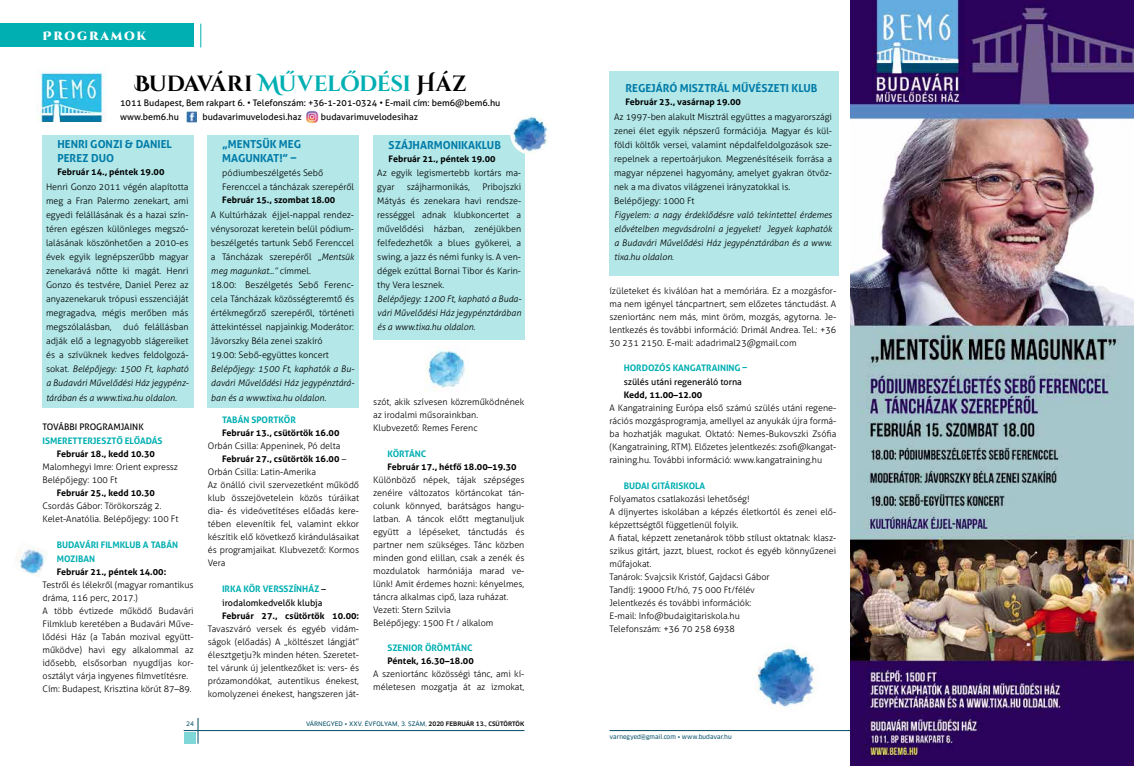
<style>
.page{position:relative;width:1134px;height:766px;background:#fff}
.page>*{position:absolute;margin:0;border:0;box-sizing:border-box;transform-origin:0 0}
.t1{font:700 22px "Cinzel Decorative";letter-spacing:-.015em;color:#000}
.t2{font:900 12px "Cinzel Decorative";letter-spacing:.145em;color:#fff}
.t3{font:700 11px/14px "Aller";color:#007ba8}
.t4{font:300 9px/13px "Aller";color:#000}
.t5{font:italic 300 9px/14px "Aller";color:#000;text-align:justify}
.t6{font:700 9px "Aller";color:#000}
.t7{font:9px/14px "Aller";color:#000}
.t8{font:700 9px/14px "Aller";color:#00afb2}
.t9{font:6px "Clan Pro News";color:#004d65}
.s1{color:#00afb2}
.s2{font-style:normal}
.s3{font-style:italic}
.s4{font-weight:300}
.s5{font-weight:700;color:#00afb2}
.s6{font-family:"Clan Pro";font-weight:500;color:#000}
</style>
<div class="page">
<svg style="left:200px;top:24px;width:1px;height:23px"></svg>
<div style="left:0;top:24px;width:194px;height:23px;background:#00afb2"></div>
<svg style="left:198px;top:718px;width:1px;height:25px"></svg>
<hr style="left:184px;top:730px;width:340px;height:1px;background:#004d65">
<div style="left:185px;top:732px;width:11px;height:11px;background:#80d7d8"></div>
<hr style="left:609px;top:730px;width:338px;height:1px;background:#004d65">
<img style="left:37px;top:71px;width:68px;height:50px">
<svg style="left:186px;top:111px;width:11px;height:11px"></svg>
<img style="left:306px;top:110px;width:12px;height:13px">
<img style="left:17px;top:546px;width:31px;height:31px">
<img style="left:850px;top:0;width:284px;height:765px">
<div style="left:43px;top:135px;width:151px;height:272px;background:#b3e7e8"></div>
<div style="left:208px;top:135px;width:151px;height:272px;background:#b3e7e8"></div>
<div style="left:373px;top:135px;width:152px;height:204px;background:#b3e7e8"></div>
<img style="left:753px;top:643px;width:67px;height:68px;border-radius:34px">
<img style="left:510px;top:113px;width:40px;height:41px;border-radius:20px">
<div style="left:609px;top:71px;width:230px;height:204px;background:#b3e7e8"></div>
<img style="left:425px;top:348px;width:40px;height:43px">
<h2 class="t2" style="left:43px;top:28px;width:105px">PROGRAMOK</h2>
<h1 class="t1" style="left:134px;top:70px;width:334px">Budavári <span class="s1">Művelődési</span> Ház</h1>
<p class="t7" style="left:120px;top:96px;width:382px">1011 Budapest, Bem rakpart 6. • Telefonszám: +36-1-201-0324 • E-mail cím: bem6@bem6.hu www.bem6.hu</p>
<p class="t7" style="left:202px;top:110px;width:101px">budavarimuvelodesi.haz</p>
<p class="t7" style="left:321px;top:110px;width:99px">budavarimuvelodesihaz</p>
<p class="t3" style="left:57px;top:137px;width:116px">HENRI GONZI &amp; DANIEL<br>PEREZ DUO</p>
<p class="t6" style="left:57px;top:166px;width:109px">Február 14., péntek 19.00</p>
<p class="t4" style="left:46px;top:180px;width:144px;line-height:14px;text-align:justify">Henri Gonzo 2011 végén alapította meg a Fran Palermo zenekart, ami egyedi felállásának és a hazai szín&shy;téren egészen különleges megszó&shy;lalásának köszönhetően a 2010-es évek egyik legnépszerűbb magyar zenekarává nőtte ki magát. Henri Gonzo és testvére, Daniel Perez az anyazenekaruk trópusi esszenciáját megragadva, mégis merőben más megszólalásban,</p>
<p class="t5" style="left:46px;top:320px;width:144px;text-indent:77px"><span class="s2">duó felállásban adják elő a legnagyobb slágereiket és a szívüknek kedves feldolgozá&shy;sokat.</span> Belépőjegy: 1500 Ft, kapható a Budavári Művelődési Ház jegypénz&shy;tárában és a www.tixa.hu oldalon.</p>
<p class="t7" style="left:43px;top:420px;width:103px">TOVÁBBI PROGRAMJAINK</p>
<p class="t8" style="left:43px;top:434px;width:122px">ISMERETTERJESZTŐ ELŐADÁS</p>
<p class="t6" style="left:57px;top:448px;width:100px">Február 18., kedd 10.30</p>
<p class="t4" style="left:43px;top:460px;width:137px">Malomhegyi Imre: Orient expressz<br>Belépőjegy: 100 Ft</p>
<p class="t6" style="left:57px;top:487px;width:100px">Február 25., kedd 10.30</p>
<p class="t4" style="left:43px;top:499px;width:138px">Csordás Gábor: Törökország 2.<br>Kelet-Anatólia. Belépőjegy: 100 Ft</p>
<p class="t8" style="left:57px;top:537px;width:123px">BUDAVÁRI FILMKLUB A TABÁN<br>MOZIBAN</p>
<p class="t6" style="left:57px;top:566px;width:111px">Február 21., péntek 14.00:</p>
<p class="t4" style="left:43px;top:578px;width:153px">Testről és lélekről (magyar romantikus dráma, 116 perc, 2017.)<br>A több évtizede működő Budavári Filmklub keretében a Budavári Műve&shy;lődési Ház (a Tabán mozival együtt&shy;működve) havi egy alkalommal az idősebb, elsősorban nyugdíjas kor&shy;osztályt várja ingyenes filmvetítésre.<br>Cím: Budapest, Krisztina körút 87–89.</p>
<p class="t3" style="left:222px;top:137px;width:80px">„MENTSÜK MEG<br>MAGUNKAT!” –</p>
<p class="t4" style="left:222px;top:166px;width:133px;line-height:14px">pódiumbeszélgetés Sebő<br>Ferenccel a táncházak szerepéről</p>
<p class="t6" style="left:222px;top:194px;width:115px">Február 15., szombat 18.00</p>
<p class="t4" style="left:211px;top:208px;width:145px;line-height:14px">A Kultúrházak éjjel-nappal rendez&shy;vénysorozat keretein belül pódium&shy;beszélgetés tartunk Sebő Ferenccel a Táncházak szerepéről <span class="s3">„Mentsük meg magunkat...”</span> címmel.<br>18.00: Beszélgetés Sebő Ferenc&shy;cel a Táncházak közösségteremtő és értékmegőrző szerepéről, történeti áttekintéssel napjainkig. Moderátor:<br>Jávorszky Béla zenei szakíró<br>19.00: Sebő-együttes koncert</p>
<p class="t5" style="left:211px;top:362px;width:145px">Belépőjegy: 1500 Ft, kaphatók a Bu&shy;davári Művelődési Ház jegypénztárá&shy;ban és a www.tixa.hu oldalon.</p>
<p class="t8" style="left:222px;top:413px;width:75px">TABÁN SPORTKÖR</p>
<p class="t6" style="left:222px;top:427px;width:119px">Február 13., csütörtök 16.00</p>
<p class="t4" style="left:208px;top:439px;width:134px">Orbán Csilla: Appeninek, Pó delta</p>
<p class="t6" style="left:222px;top:453px;width:126px">Február 27., csütörtök 16.00 <span class="s4">–</span></p>
<p class="t4" style="left:208px;top:465px;width:110px">Orbán Csilla: Latin-Amerika</p>
<p class="t4" style="left:208px;top:478px;width:153px">Az önálló civil szervezetként működő</p>
<p class="t4" style="left:208px;top:491px;width:153px">klub összejövetelein közös túráikat</p>
<p class="t4" style="left:208px;top:504px;width:153px">dia- és videóvetítéses előadás kere-</p>
<p class="t4" style="left:208px;top:517px;width:153px">tében elevenítik fel, valamint ekkor</p>
<p class="t4" style="left:208px;top:530px;width:153px">készítik elő következő kirándulásaikat</p>
<p class="t4" style="left:208px;top:543px;width:153px">és programjaikat. Klubvezető: Kormos</p>
<p class="t4" style="left:208px;top:556px;width:19px">Vera</p>
<p class="t7" style="left:222px;top:581px;width:105px"><span class="s5">IRKA KÖR VERSSZÍNHÁZ</span> – irodalomkedvelők klubja</p>
<p class="t6" style="left:222px;top:609px;width:139px">Február 27., csütörtök 10.00:</p>
<p class="t4" style="left:208px;top:622px;width:153px;text-align:justify">Tavaszváró versek és egyéb vidám&shy;ságok (előadás) A „költészet lángját” élesztgetju?k minden héten. Szeretet&shy;tel várunk új jelentkezőket is: vers- és prózamondókat, autentikus énekest, komolyzenei énekest, hangszeren ját-</p>
<p class="t3" style="left:389px;top:138px;width:114px">SZÁJHARMONIKAKLUB</p>
<p class="t6" style="left:389px;top:153px;width:109px">Február 21., péntek 19.00</p>
<p class="t4" style="left:377px;top:166px;width:145px;line-height:14px">Az egyik legismertebb kortárs ma&shy;gyar</p>
<p class="t4" style="left:377px;top:180px;width:145px;line-height:14px;text-align:justify;text-indent:105px">Pribojszki Mátyás és zenekara havi rendsze&shy;rességgel adnak klubkoncertet a művelődési házban, zenéjükben felfedezhetők a blues gyökerei, a swing, a jazz és némi funky is. A ven&shy;dégek ezúttal Bornai Tibor és Karin&shy;thy Vera lesznek.</p>
<p class="t5" style="left:377px;top:292px;width:145px">Belépőjegy: 1200 Ft, kapható a Buda&shy;vári Művelődési Ház jegypénztárában és a www.tixa.hu oldalon.</p>
<p class="t4" style="left:407px;top:180px;width:65px">szájharmonikás,</p>
<p class="t4" style="left:373px;top:395px;width:153px">szót, akik szívesen közreműködnének az irodalmi műsorainkban.<br>Klubvezető: Remes Ferenc</p>
<p class="t8" style="left:387px;top:446px;width:40px">KÖRTÁNC</p>
<p class="t6" style="left:387px;top:460px;width:131px">Február 17., hétfő 18.00–19.30</p>
<p class="t4" style="left:373px;top:473px;width:153px">Különböző népek, tájak szépséges zenéire változatos körtáncokat tán&shy;colunk könnyed, barátságos hangu&shy;latban. A táncok előtt megtanuljuk együtt a lépéseket, tánctudás és partner nem szükséges. Tánc közben minden gond elillan, csak a zenék és mozdulatok harmóniája marad ve&shy;lünk! Amit érdemes hozni: kényelmes, táncra alkalmas cipő, laza ruházat.<br>Vezeti: Stern Szilvia<br>Belépőjegy: 1500 Ft / alkalom</p>
<p class="t8" style="left:387px;top:640px;width:87px">SZENIOR ÖRÖMTÁNC</p>
<p class="t6" style="left:387px;top:655px;width:88px">Péntek, 16.30–18.00</p>
<p class="t4" style="left:373px;top:667px;width:153px">A szeniortánc közösségi tánc, ami kí&shy;méletesen mozgatja át az izmokat,</p>
<p class="t9" style="left:186px;top:720px;width:9px">24</p>
<p class="t9" style="left:306px;top:720px;width:220px">VÁRNEGYED • XXV. ÉVFOLYAM, 3. SZÁM, <span class="s6">2020 FEBRUÁR 13., CSÜTÖRTÖK</span></p>
<p class="t3" style="left:625px;top:81px;width:194px">REGEJÁRÓ MISZTRÁL MŰVÉSZETI KLUB</p>
<p class="t6" style="left:625px;top:96px;width:117px">Február 23., vasárnap 19.00</p>
<p class="t4" style="left:614px;top:110px;width:219px;line-height:14px">Az 1997-ben alakult Misztrál együttes a magyarországi zenei élet egyik népszerű formációja. Magyar és kül&shy;földi költők versei, valamint népdalfeldolgozások sze&shy;repelnek a repertoárjukon. Megzenésítéseik forrása a magyar népzenei hagyomány, amelyet gyakran ötvöz&shy;nek a ma divatos világzenei irányzatokkal is.<br>Belépőjegy: 1000 Ft</p>
<p class="t5" style="left:614px;top:208px;width:219px">Figyelem: a nagy érdeklődésre való tekintettel érdemes elővételben megvásárolni a jegyeket! Jegyek kaphatók a Budavári Művelődési Ház jegypénztárában és a www. tixa.hu oldalon.</p>
<p class="t4" style="left:609px;top:284px;width:228px;text-align:justify">ízületeket és kiválóan hat a memóriára. Ez a mozgásfor&shy;ma nem igényel táncpartnert, sem előzetes tánctudást. A szeniortánc nem más, mint öröm, mozgás, agytorna. Je&shy;lentkezés és további információ: Drimál Andrea. Tel.: +36<br>30 231 2150. E-mail: adadrimal23@gmail.com</p>
<p class="t8" style="left:624px;top:361px;width:125px">HORDOZÓS KANGATRAINING –</p>
<p class="t7" style="left:624px;top:375px;width:120px">szülés utáni regeneráló torna</p>
<p class="t6" style="left:624px;top:389px;width:80px">Kedd, 11.00–12.00</p>
<p class="t4" style="left:609px;top:401px;width:228px;text-align:justify">A Kangatraining Európa első számú szülés utáni regene&shy;rációs mozgásprogramja, amellyel az anyukák újra formá&shy;ba hozhatják magukat. Oktató: Nemes-Bukovszki Zsófia (Kangatraining, RTM). Előzetes jelentkezés: zsofi@kangat&shy;raining.hu. További információ: www.kangatraining.hu</p>
<p class="t8" style="left:624px;top:478px;width:83px">BUDAI GITÁRISKOLA</p>
<p class="t4" style="left:609px;top:492px;width:228px">Folyamatos csatlakozási lehetőség!<br>A díjnyertes iskolában a képzés életkortól és zenei elő&shy;képzettségtől függetlenül folyik.<br>A fiatal, képzett zenetanárok több stílust oktatnak: klas - szikus gitárt, jazzt, bluest, rockot és egyéb könnyűzenei műfajokat.<br>Tanárok: Svajcsik Kristóf, Gajdacsi Gábor<br>Tandíj: 19 000 Ft/hó, 75 000 Ft/félév<br>Jelentkezés és további információk:<br>E-mail: Info@budaigitariskola.hu<br>Telefonszám: +36 70 258 6938</p>
<p class="t9" style="left:609px;top:733px;width:124px">varnegyed@gmail.com • www.budavar.hu</p>
</div>
